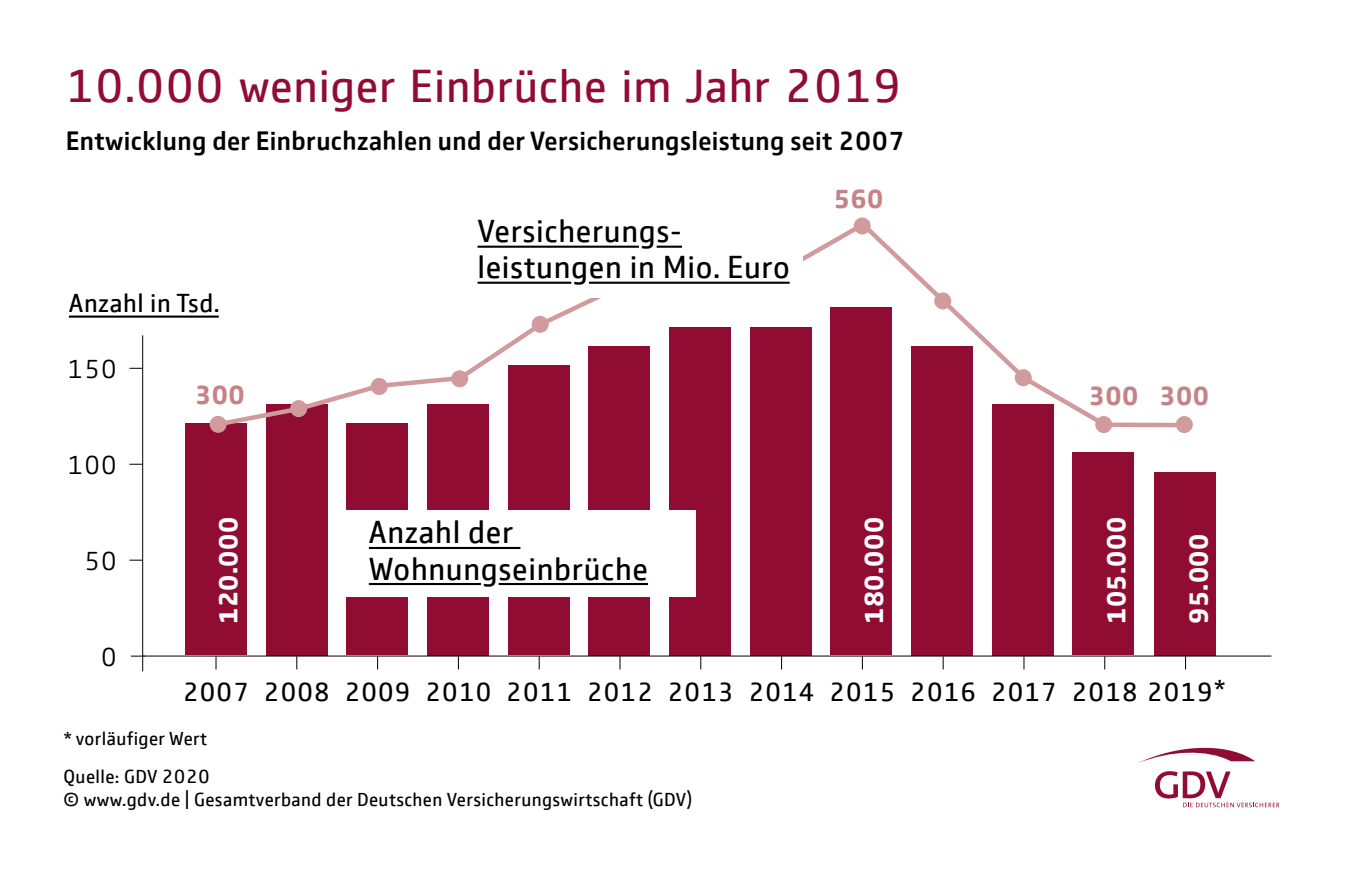
<style>
.page{position:relative;width:1348px;height:875px;background:#fff}
.page>*{position:absolute;margin:0;border:0;box-sizing:border-box;transform-origin:0 0}
.Info-Headline-2sp{font:48px "GD Vtype";letter-spacing:.015em;color:#910c32}
.Info-Schlagwort{font:33px/36px "GD Vtype";letter-spacing:.02em;color:#000}
.Info-Subline-2sp{font:500 27px "GD Vtype";letter-spacing:.015em;color:#000}
.Info-Achsenwert-lb{font:27px "GD Vtype";letter-spacing:.02em;color:#000}
.Info-Subline-1sp{font:700 27px "GD Vtype";letter-spacing:.015em;color:#fff}
.Info-Achseneinheit-l{font:27px "GD Vtype";letter-spacing:.02em;color:#000}
.Info-Subline-1sp-2{font:700 27px "GD Vtype";letter-spacing:.015em;color:#c68387}
.Info-Achsenwert-rb{font:300 27px "GD Vtype";letter-spacing:.02em;color:#000}
.Info-Fuß-Quelle{font:19.5px/22.5px "GD Vtype";letter-spacing:.02em;color:#000}
</style>
<div class="page">
<div style="left:185px;top:423px;width:62px;height:232px;background:#910c32"></div>
<div style="left:266px;top:404px;width:61px;height:251px;background:#910c32"></div>
<div style="left:346px;top:423px;width:62px;height:232px;background:#910c32"></div>
<div style="left:427px;top:404px;width:62px;height:251px;background:#910c32"></div>
<div style="left:508px;top:365px;width:61px;height:290px;background:#910c32"></div>
<div style="left:588px;top:346px;width:62px;height:309px;background:#910c32"></div>
<div style="left:669px;top:327px;width:62px;height:328px;background:#910c32"></div>
<div style="left:750px;top:327px;width:61px;height:328px;background:#910c32"></div>
<div style="left:830px;top:307px;width:62px;height:348px;background:#910c32"></div>
<div style="left:911px;top:346px;width:62px;height:309px;background:#910c32"></div>
<div style="left:992px;top:404px;width:61px;height:251px;background:#910c32"></div>
<div style="left:1072px;top:452px;width:62px;height:203px;background:#910c32"></div>
<div style="left:1154px;top:471px;width:62px;height:184px;background:#910c32"></div>
<hr style="left:69px;top:315px;width:150px;height:2px;background:#000">
<svg style="left:215px;top:656px;width:2px;height:13px"></svg>
<svg style="left:296px;top:656px;width:1px;height:13px"></svg>
<svg style="left:377px;top:656px;width:1px;height:13px"></svg>
<svg style="left:458px;top:656px;width:1px;height:13px"></svg>
<svg style="left:539px;top:656px;width:1px;height:13px"></svg>
<svg style="left:619px;top:656px;width:1px;height:13px"></svg>
<svg style="left:700px;top:656px;width:1px;height:13px"></svg>
<svg style="left:781px;top:656px;width:1px;height:13px"></svg>
<svg style="left:862px;top:656px;width:1px;height:13px"></svg>
<svg style="left:943px;top:656px;width:1px;height:13px"></svg>
<svg style="left:1023px;top:656px;width:1px;height:13px"></svg>
<svg style="left:1104px;top:656px;width:1px;height:13px"></svg>
<svg style="left:1185px;top:656px;width:1px;height:13px"></svg>
<svg style="left:1140px;top:747px;width:115px;height:15px"></svg>
<svg style="left:1155px;top:771px;width:124px;height:36px"></svg>
<hr style="left:142px;top:335px;width:1px;height:336px;background:#000">
<hr style="left:143px;top:655px;width:1128px;height:1px;background:#000">
<svg style="left:129px;top:559px;width:13px;height:1px"></svg>
<svg style="left:129px;top:367px;width:13px;height:1px"></svg>
<svg style="left:129px;top:463px;width:13px;height:1px"></svg>
<div style="left:343px;top:510px;width:353px;height:86px;background:#fff"></div>
<hr style="left:369px;top:546px;width:151px;height:2px;background:#000">
<hr style="left:369px;top:582px;width:112px;height:2px;background:#000">
<hr style="left:499px;top:582px;width:149px;height:2px;background:#000">
<div style="left:1095px;top:416px;width:17px;height:17px;background:#d19b9d;border-radius:50%"></div>
<div style="left:1176px;top:416px;width:17px;height:17px;background:#d19b9d;border-radius:50%"></div>
<div style="left:210px;top:415px;width:17px;height:17px;background:#d19b9d;border-radius:50%"></div>
<svg style="left:213px;top:218px;width:980px;height:211px"></svg>
<div style="left:469px;top:209px;width:334px;height:88px;background:#fff"></div>
<hr style="left:477px;top:245px;width:162px;height:2px;background:#000">
<hr style="left:657px;top:245px;width:25px;height:2px;background:#000">
<hr style="left:477px;top:281px;width:94px;height:2px;background:#000">
<hr style="left:589px;top:281px;width:201px;height:2px;background:#000">
<p class="Info-Headline-2sp" style="left:66px;top:52px;width:837px">10.000 weniger Einbrüche im Jahr 2019</p>
<p class="Info-Subline-2sp" style="left:66px;top:122px;width:840px">Entwicklung der Einbruchzahlen und der Versicherungsleistung seit 2007</p>
<p class="Info-Achseneinheit-l" style="left:69px;top:284px;width:152px">Anzahl in Tsd.</p>
<p class="Info-Achsenwert-rb" style="left:67px;top:350px;width:51px">150</p>
<p class="Info-Schlagwort" style="left:477px;top:211px;width:314px">Versicherungs&shy;leistungen in Mio. Euro</p>
<p class="Info-Subline-1sp-2" style="left:834px;top:180px;width:51px">560</p>
<p class="Info-Achsenwert-rb" style="left:67px;top:446px;width:51px">100</p>
<p class="Info-Achsenwert-rb" style="left:84px;top:542px;width:34px">50</p>
<p class="Info-Achsenwert-rb" style="left:101px;top:638px;width:18px">0</p>
<p class="Info-Subline-1sp-2" style="left:195px;top:376px;width:51px">300</p>
<p class="Info-Subline-1sp-2" style="left:1089px;top:377px;width:51px">300</p>
<p class="Info-Subline-1sp" style="left:210px;top:623px;width:108px;rotate:-90deg">120.000</p>
<p class="Info-Subline-1sp" style="left:855px;top:623px;width:108px;rotate:-90deg">180.000</p>
<p class="Info-Subline-1sp" style="left:1098px;top:623px;width:108px;rotate:-90deg">105.000</p>
<p class="Info-Schlagwort" style="left:369px;top:512px;width:281px">Anzahl der<br>Wohnungseinbrüche</p>
<p class="Info-Subline-1sp-2" style="left:1159px;top:376px;width:51px">300</p>
<p class="Info-Subline-1sp" style="left:1180px;top:623px;width:92px;rotate:-90deg">95.000</p>
<p class="Info-Achsenwert-lb" style="left:183px;top:673px;width:68px">2007</p>
<p class="Info-Achsenwert-lb" style="left:264px;top:673px;width:68px">2008</p>
<p class="Info-Achsenwert-lb" style="left:344px;top:673px;width:68px">2009</p>
<p class="Info-Achsenwert-lb" style="left:425px;top:673px;width:68px">2010</p>
<p class="Info-Achsenwert-lb" style="left:506px;top:673px;width:68px">2011</p>
<p class="Info-Achsenwert-lb" style="left:587px;top:673px;width:68px">2012</p>
<p class="Info-Achsenwert-lb" style="left:668px;top:673px;width:68px">2013</p>
<p class="Info-Achsenwert-lb" style="left:748px;top:673px;width:68px">2014</p>
<p class="Info-Achsenwert-lb" style="left:829px;top:673px;width:68px">2015</p>
<p class="Info-Achsenwert-lb" style="left:910px;top:673px;width:68px">2016</p>
<p class="Info-Achsenwert-lb" style="left:991px;top:673px;width:68px">2017</p>
<p class="Info-Achsenwert-lb" style="left:1071px;top:673px;width:156px">2018 2019*</p>
<p class="Info-Fuß-Quelle" style="left:64px;top:725px;width:145px">* vorläufiger Wert</p>
<p class="Info-Fuß-Quelle" style="left:64px;top:764px;width:630px">Quelle: GDV 2020<br>© www.gdv.de | Gesamtverband der Deutschen Versicherungswirtschaft (GDV)</p>
</div>
